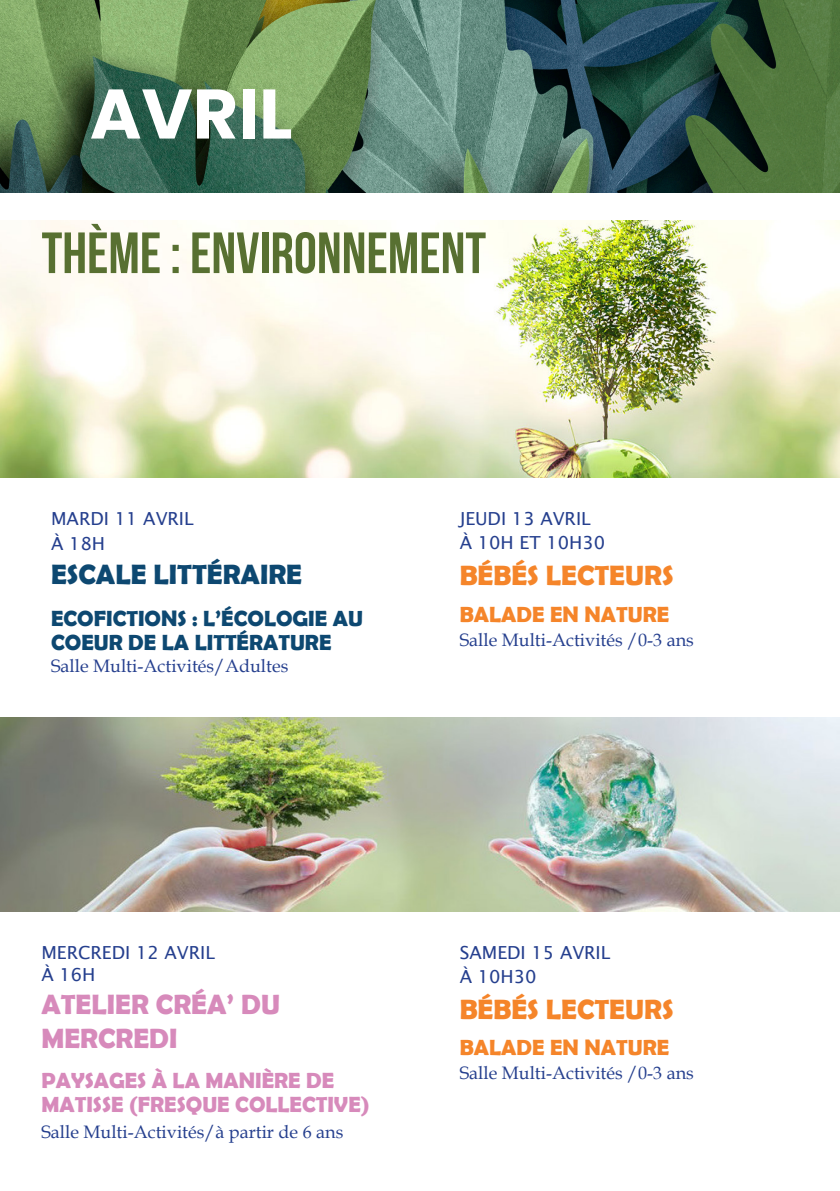
<style>
.page{position:relative;width:840px;height:1191px;background:#fff}
.page>*{position:absolute;margin:0;border:0;box-sizing:border-box;transform-origin:0 0}
.t1{font:700 70px "Poppins";color:#fff}
.t2{font:58px "Bebas Neue";color:#587031}
.t3{font:700 28px "Berlin Sans FB Demi";color:#f5852a}
.t4{font:700 28px "Berlin Sans FB Demi";color:#d78abb}
.t5{font:700 28px "Berlin Sans FB Demi";color:#0d4871}
.t6{font:700 22px/24px "Berlin Sans FB Demi";color:#d78abb}
.t7{font:700 22px/24px "Berlin Sans FB Demi";color:#0d4871}
.t8{font:700 22px "Berlin Sans FB Demi";color:#f5852a}
.t9{font:18px "Book Antiqua";color:#253f8e}
.t10{font:18px "Lucida Sans";color:#253f8e}
</style>
<div class="page">
<img style="left:0;top:717px;width:839px;height:194px">
<img style="left:0;top:0;width:839px;height:193px">
<img style="left:0;top:221px;width:839px;height:257px">
<p class="t1" style="left:90px;top:73px;width:204px">AVRIL</p>
<p class="t2" style="left:42px;top:221px;width:445px">THÈME : ENVIRONNEMENT</p>
<p class="t10" style="left:51px;top:508px;width:144px">MARDI 11 AVRIL</p>
<p class="t10" style="left:51px;top:533px;width:56px">À 18H</p>
<p class="t5" style="left:51px;top:558px;width:252px">ESCALE LITTÉRAIRE</p>
<p class="t7" style="left:51px;top:606px;width:313px">ECOFICTIONS : L’ÉCOLOGIE AU<br>COEUR DE LA LITTÉRATURE</p>
<p class="t9" style="left:51px;top:653px;width:239px">Salle Multi-Activités/Adultes</p>
<p class="t10" style="left:459px;top:508px;width:132px">JEUDI 13 AVRIL</p>
<p class="t10" style="left:459px;top:532px;width:147px">À 10H ET 10H30</p>
<p class="t3" style="left:459px;top:559px;width:215px">BÉBÉS LECTEURS</p>
<p class="t8" style="left:459px;top:601px;width:211px">BALADE EN NATURE</p>
<p class="t9" style="left:459px;top:627px;width:235px">Salle Multi-Activités /0-3 ans</p>
<p class="t10" style="left:41px;top:942px;width:175px">MERCREDI 12 AVRIL</p>
<p class="t10" style="left:41px;top:963px;width:56px">À 16H</p>
<p class="t4" style="left:41px;top:988px;width:240px">ATELIER CRÉA’ DU</p>
<p class="t4" style="left:41px;top:1022px;width:137px">MERCREDI</p>
<p class="t6" style="left:41px;top:1067px;width:329px">PAYSAGES À LA MANIÈRE DE<br>MATISSE (FRESQUE COLLECTIVE)</p>
<p class="t9" style="left:41px;top:1119px;width:303px">Salle Multi-Activités/à partir de 6 ans</p>
<p class="t10" style="left:459px;top:942px;width:152px">SAMEDI 15 AVRIL</p>
<p class="t10" style="left:459px;top:966px;width:78px">À 10H30</p>
<p class="t3" style="left:459px;top:993px;width:215px">BÉBÉS LECTEURS</p>
<p class="t8" style="left:459px;top:1034px;width:211px">BALADE EN NATURE</p>
<p class="t9" style="left:459px;top:1060px;width:235px">Salle Multi-Activités /0-3 ans</p>
</div>
